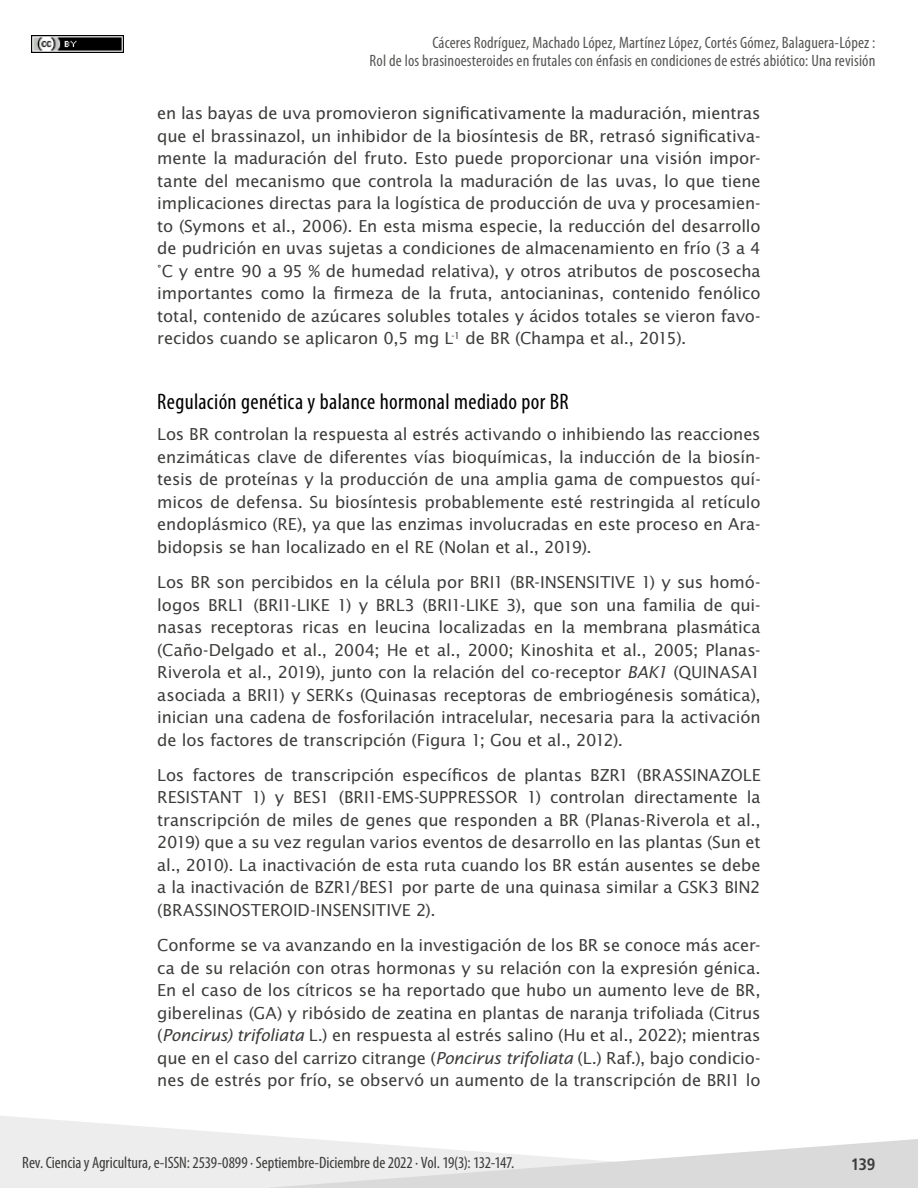
<style>
.page{position:relative;width:918px;height:1188px;background:#fff}
.page>*{position:absolute;margin:0;border:0;box-sizing:border-box;transform-origin:0 0}
.t1{font:condensed 22.5px "Myriad Pro";letter-spacing:.015em;color:#000}
.t2{font:16.5px/22.5px "Lucida Sans Std";letter-spacing:-.005em;color:#3c3c3b;text-align:justify}
.t3{font:condensed 16.5px/18px "Myriad Pro";letter-spacing:.01em;color:#575756;text-align:right}
.t4{font:condensed 16.5px "Myriad Pro";letter-spacing:-.005em;color:#3c3c3b}
.t5{font:700 condensed 16.5px "Frutiger LT Std";color:#3c3c3b}
.s1{font-style:italic}
</style>
<div class="page">
<img style="left:31px;top:36px;width:92px;height:17px">
<svg style="left:0;top:1116px;width:305px;height:72px;fill:#ededed"></svg>
<svg style="left:269px;top:1139px;width:649px;height:49px"></svg>
<p class="t3" style="left:370px;top:33px;width:507px">Cáceres Rodríguez, Machado López, Martínez López, Cortés Gómez, Balaguera-López :<br>Rol de los brasinoesteroides en frutales con énfasis en condiciones de estrés abiótico: Una revisión</p>
<p class="t2" style="left:157px;top:102px;width:605px">en las bayas de uva promovieron significativamente la maduración, mientras que el brassinazol, un inhibidor de la biosíntesis de BR, retrasó significativa&shy;mente la maduración del fruto. Esto puede proporcionar una visión impor&shy;tante del mecanismo que controla la maduración de las uvas, lo que tiene implicaciones directas para la logística de producción de uva y procesamien&shy;to (Symons et al., 2006). En esta misma especie, la reducción del desarrollo de pudrición en uvas sujetas a condiciones de almacenamiento en frío (3 a 4 °C y entre 90 a 95 % de humedad relativa), y otros atributos de poscosecha importantes como la firmeza de la fruta, antocianinas, contenido fenólico total, contenido de azúcares solubles totales y ácidos totales se vieron favo&shy;recidos cuando se aplicaron 0,5 mg L<sup>-1</sup> de BR (Champa et al., 2015).</p>
<h1 class="t1" style="left:157px;top:388px;width:413px">Regulación genética y balance hormonal mediado por BR</h1>
<p class="t2" style="left:157px;top:423px;width:605px">Los BR controlan la respuesta al estrés activando o inhibiendo las reacciones enzimáticas clave de diferentes vías bioquímicas, la inducción de la biosín&shy;tesis de proteínas y la producción de una amplia gama de compuestos quí&shy;micos de defensa. Su biosíntesis probablemente esté restringida al retículo endoplásmico (RE), ya que las enzimas involucradas en este proceso en Ara&shy;bidopsis se han localizado en el RE (Nolan et al., 2019).</p>
<p class="t2" style="left:157px;top:571px;width:605px">Los BR son percibidos en la célula por BRI1 (BR-INSENSITIVE 1) y sus homó&shy;logos BRL1 (BRI1-LIKE 1) y BRL3 (BRI1-LIKE 3), que son una familia de qui&shy;nasas receptoras ricas en leucina localizadas en la membrana plasmática (Caño-Delgado et al., 2004; He et al., 2000; Kinoshita et al., 2005; Planas-Riverola et al., 2019), junto con la relación del co-receptor <span class="s1">BAK1</span> (QUINASA1 asociada a BRI1) y SERKs (Quinasas receptoras de embriogénesis somática), inician una cadena de fosforilación intracelular, necesaria para la activación de los factores de transcripción (Figura 1; Gou et al., 2012).</p>
<p class="t2" style="left:157px;top:764px;width:605px">Los factores de transcripción específicos de plantas BZR1 (BRASSINAZOLE RESISTANT 1) y BES1 (BRI1-EMS-SUPPRESSOR 1) controlan directamente la transcripción de miles de genes que responden a BR (Planas-Riverola et al., 2019) que a su vez regulan varios eventos de desarrollo en las plantas (Sun et al., 2010). La inactivación de esta ruta cuando los BR están ausentes se debe a la inactivación de BZR1/BES1 por parte de una quinasa similar a GSK3 BIN2 (BRASSINOSTEROID-INSENSITIVE 2).</p>
<p class="t2" style="left:157px;top:934px;width:605px">Conforme se va avanzando en la investigación de los BR se conoce más acer&shy;ca de su relación con otras hormonas y su relación con la expresión génica.<br>En el caso de los cítricos se ha reportado que hubo un aumento leve de BR, giberelinas (GA) y ribósido de zeatina en plantas de naranja trifoliada (Citrus (<span class="s1">Poncirus) trifoliata</span> L.) en respuesta al estrés salino (Hu et al., 2022); mientras que en el caso del carrizo citrange (<span class="s1">Poncirus trifoliata</span> (L.) Raf.), bajo condicio&shy;nes de estrés por frío, se observó un aumento de la transcripción de BRI1 lo</p>
<p class="t4" style="left:22px;top:1153px;width:494px">Rev. Ciencia y Agricultura, e-ISSN: 2539-0899 ∙ Septiembre-Diciembre de 2022 ∙ Vol. 19(3): 132-147.</p>
<p class="t5" style="left:851px;top:1154px;width:26px">139</p>
</div>
